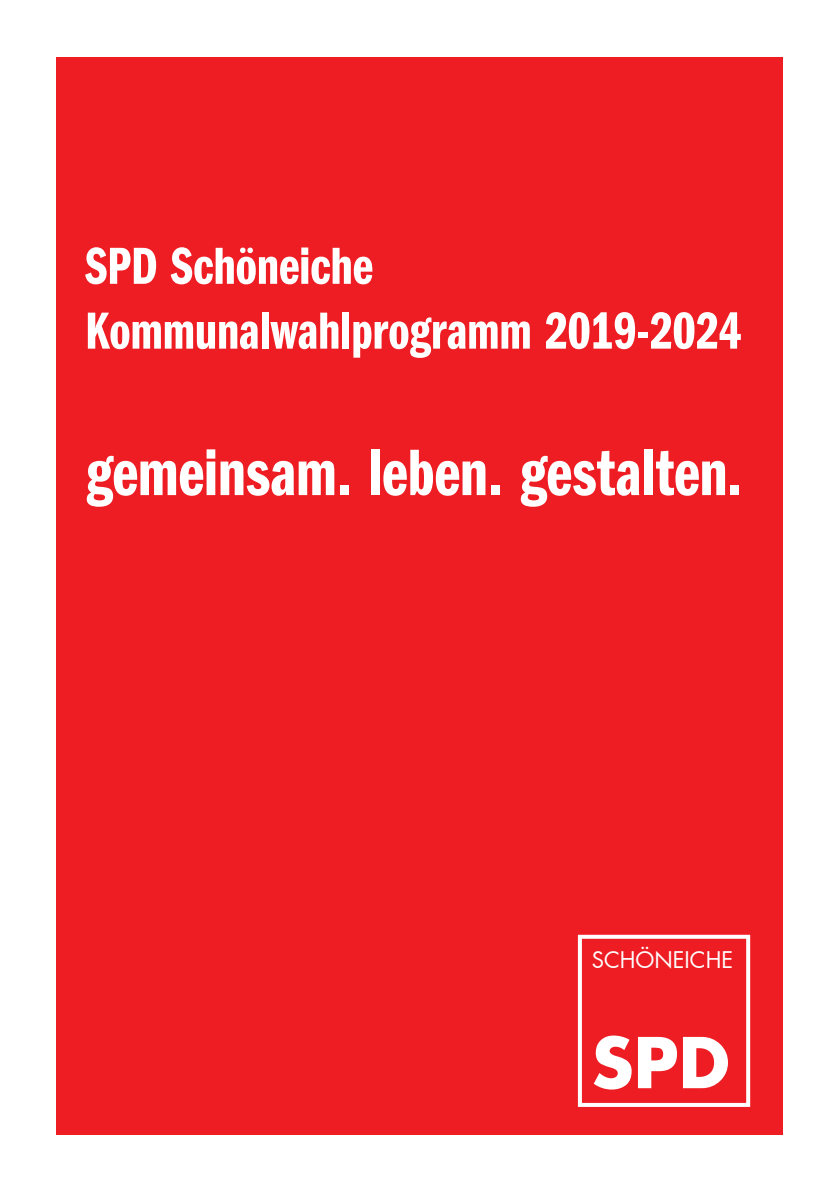
<style>
.page{position:relative;width:840px;height:1191px;background:#fff}
.page>*{position:absolute;margin:0;border:0;box-sizing:border-box;transform-origin:0 0}
.t1{font:68px "Franklin Gothic URW Com Dem";color:#fff}
.t2{font:700 68px "Futura";color:#fff}
.t3{font:54px/64.8px "Franklin Gothic URW Com Dem";color:#fff}
.t4{font:22px "Futura";color:#fff}
</style>
<div class="page">
<div style="left:57px;top:57px;width:725px;height:1077px;background:#ee1d23"></div>
<div style="left:577px;top:934px;width:172px;height:173px;border:4px solid #fff"></div>
<p class="t3" style="left:85px;top:230px;width:657px">SPD Schöneiche<br>Kommunalwahlprogramm 2019-2024</p>
<p class="t1" style="left:85px;top:425px;width:658px">gemeinsam. leben. gestalten.</p>
<p class="t4" style="left:591px;top:945px;width:143px">SCHÖNEICHE</p>
<p class="t2" style="left:591px;top:1017px;width:139px">SPD</p>
</div>
